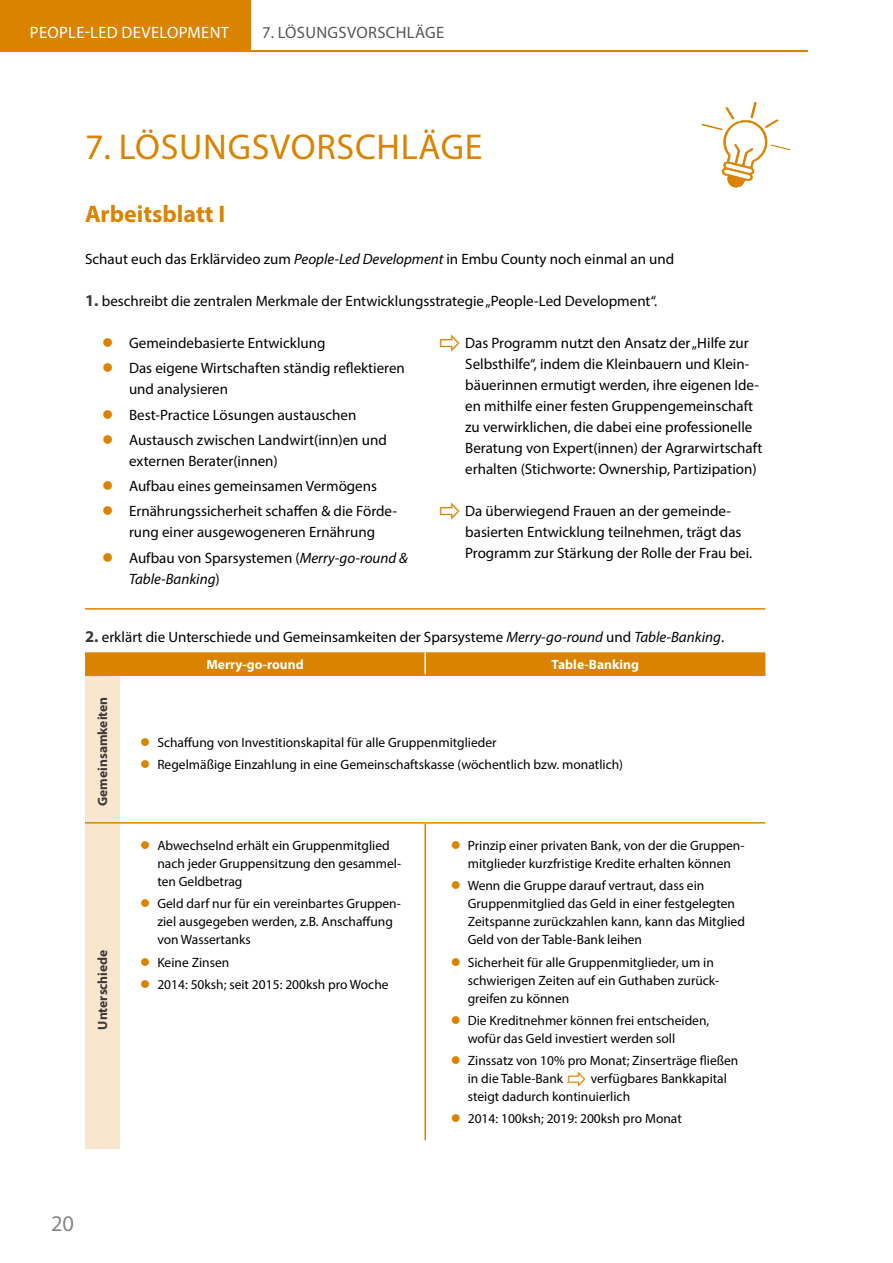
<style>
.page{position:relative;width:893px;height:1263px;background:#fff}
.page>*{position:absolute;margin:0;border:0;box-sizing:border-box;transform-origin:0 0}
.t1{font:36px "Myriad Pro";letter-spacing:.02em;color:#d98300}
.t2{font:700 24px "Myriad Pro";color:#d98300}
.t3{font:22.5px "Myriad Pro";color:#868786}
.t4{font:16.5px "Myriad Pro";letter-spacing:.02em;color:#fff}
.t5{font:16.5px "Myriad Pro";letter-spacing:.02em;color:#565655}
.t6{font:15px/21px "Myriad Pro";color:#000}
.t7{font:italic 15px "Myriad Pro";color:#000}
.t8{font:13.5px/18px "Myriad Pro";color:#000}
.t9{font:700 13.5px "Myriad Pro";color:#3a3a39}
.t10{font:700 13.5px "Myriad Pro";color:#fff}
.s1{font-style:italic}
.s2{font-weight:700;font-size:16.5px;color:#3a3a39}
.s3{font-style:normal}
</style>
<div class="page">
<hr style="left:0;top:50px;width:808px;height:2px;background:#d98300">
<div style="left:0;top:0;width:251px;height:51px;background:#d98300"></div>
<div style="left:85px;top:672px;width:34px;height:159px;background:#f9e6ce"></div>
<div style="left:85px;top:831px;width:34px;height:317px;background:#f9e6ce"></div>
<div style="left:85px;top:652px;width:680px;height:22px;background:#d98300"></div>
<hr style="left:424px;top:652px;width:2px;height:22px;background:#fff">
<hr style="left:85px;top:674px;width:340px;height:2px;background:#d98300">
<hr style="left:425px;top:674px;width:340px;height:2px;background:#d98300">
<hr style="left:424px;top:824px;width:2px;height:316px;background:#d98300">
<hr style="left:85px;top:822px;width:340px;height:2px;background:#d98300">
<hr style="left:425px;top:822px;width:340px;height:2px;background:#d98300">
<hr style="left:85px;top:608px;width:680px;height:2px;background:#d98300">
<svg style="left:701px;top:102px;width:90px;height:86px"></svg>
<p class="t4" style="left:30px;top:22px;width:201px">PEOPLE-LED DEVELOPMENT</p>
<p class="t5" style="left:262px;top:22px;width:184px">7. LÖSUNGSVORSCHLÄGE</p>
<h1 class="t1" style="left:85px;top:125px;width:399px">7. LÖSUNGSVORSCHLÄGE</h1>
<h2 class="t2" style="left:85px;top:198px;width:142px">Arbeitsblatt I</h2>
<p class="t6" style="left:85px;top:248px;width:591px">Schaut euch das Erklärvideo zum <span class="s1">People-Led Development</span> in Embu County noch einmal an und</p>
<p class="t6" style="left:85px;top:290px;width:574px"><span class="s2">1.</span> beschreibt die zentralen Merkmale der Entwicklungsstrategie „People-Led Development“.</p>
<p class="t6" style="left:129px;top:330px;width:277px;line-height:25.2px">Gemeindebasierte Entwicklung<br>Das eigene Wirtschaften ständig reflektieren</p>
<p class="t6" style="left:129px;top:376px;width:259px;line-height:25.2px">und analysieren<br>Best-Practice Lösungen austauschen<br>Austausch zwischen Landwirt(inn)en und</p>
<p class="t6" style="left:129px;top:448px;width:270px;line-height:25.2px">externen Berater(innen)<br>Aufbau eines gemeinsamen Vermögens<br>Ernährungssicherheit schaffen &amp; die Förde-</p>
<p class="t6" style="left:129px;top:519px;width:280px;line-height:25.2px">rung einer ausgewogeneren Ernährung<br>Aufbau von Sparsystemen (<span class="s1">Merry-go-round &amp;</span></p>
<p class="t7" style="left:129px;top:569px;width:92px">Table-Banking<span class="s3">)</span></p>
<p class="t6" style="left:465px;top:332px;width:299px">Das Programm nutzt den Ansatz der „Hilfe zur Selbsthilfe“, indem die Kleinbauern und Klein&shy;bäuerinnen ermutigt werden, ihre eigenen Ide&shy;en mithilfe einer festen Gruppengemeinschaft zu verwirklichen, die dabei eine professionelle Beratung von Expert(innen) der Agrarwirtschaft erhalten (Stichworte: Ownership, Partizipation)</p>
<p class="t6" style="left:465px;top:500px;width:289px">Da überwiegend Frauen an der gemeinde&shy;basierten Entwicklung teilnehmen, trägt das<br>Programm zur Stärkung der Rolle der Frau bei.</p>
<p class="t6" style="left:85px;top:626px;width:641px"><span class="s2">2.</span> erklärt die Unterschiede und Gemeinsamkeiten der Sparsysteme <span class="s1">Merry-go-round</span> und <span class="s1">Table-Banking</span>.</p>
<p class="t10" style="left:206px;top:655px;width:99px">Merry-go-round</p>
<p class="t10" style="left:552px;top:655px;width:89px">Table-Banking</p>
<p class="t9" style="left:94px;top:806px;width:111px;rotate:-90deg">Gemeinsamkeiten</p>
<p class="t9" style="left:94px;top:1030px;width:82px;rotate:-90deg">Unterschiede</p>
<h3 class="t3" style="left:51px;top:1210px;width:25px">20</h3>
<p class="t8" style="left:157px;top:731px;width:467px;line-height:22.2px">Schaffung von Investitionskapital für alle Gruppenmitglieder<br>Regelmäßige Einzahlung in eine Gemeinschaftskasse (wöchentlich bzw. monatlich)</p>
<p class="t8" style="left:157px;top:836px;width:245px">Abwechselnd erhält ein Gruppenmitglied nach jeder Gruppensitzung den gesammel&shy;ten Geldbetrag</p>
<p class="t8" style="left:157px;top:894px;width:245px">Geld darf nur für ein vereinbartes Gruppen&shy;ziel ausgegeben werden, z.B. Anschaffung von Wassertanks</p>
<p class="t8" style="left:157px;top:951px;width:233px;line-height:22.2px">Keine Zinsen<br>2014: 50ksh; seit 2015: 200ksh pro Woche</p>
<p class="t8" style="left:468px;top:836px;width:278px">Prinzip einer privaten Bank, von der die Gruppen&shy;mitglieder kurzfristige Kredite erhalten können</p>
<p class="t8" style="left:468px;top:876px;width:279px">Wenn die Gruppe darauf vertraut, dass ein Gruppenmitglied das Geld in einer festgelegten Zeitspanne zurückzahlen kann, kann das Mitglied Geld von der Table-Bank leihen</p>
<p class="t8" style="left:468px;top:953px;width:252px">Sicherheit für alle Gruppenmitglieder, um in schwierigen Zeiten auf ein Guthaben zurück&shy;greifen zu können</p>
<p class="t8" style="left:468px;top:1011px;width:243px">Die Kreditnehmer können frei entscheiden, wofür das Geld investiert werden soll</p>
<p class="t8" style="left:468px;top:1051px;width:272px">Zinssatz von 10% pro Monat; Zinserträge fließen in die Table-Bank</p>
<p class="t8" style="left:468px;top:1069px;width:261px;text-indent:123px">verfügbares Bankkapital steigt dadurch kontinuierlich</p>
<p class="t8" style="left:468px;top:1109px;width:216px">2014: 100ksh; 2019: 200ksh pro Monat</p>
</div>
